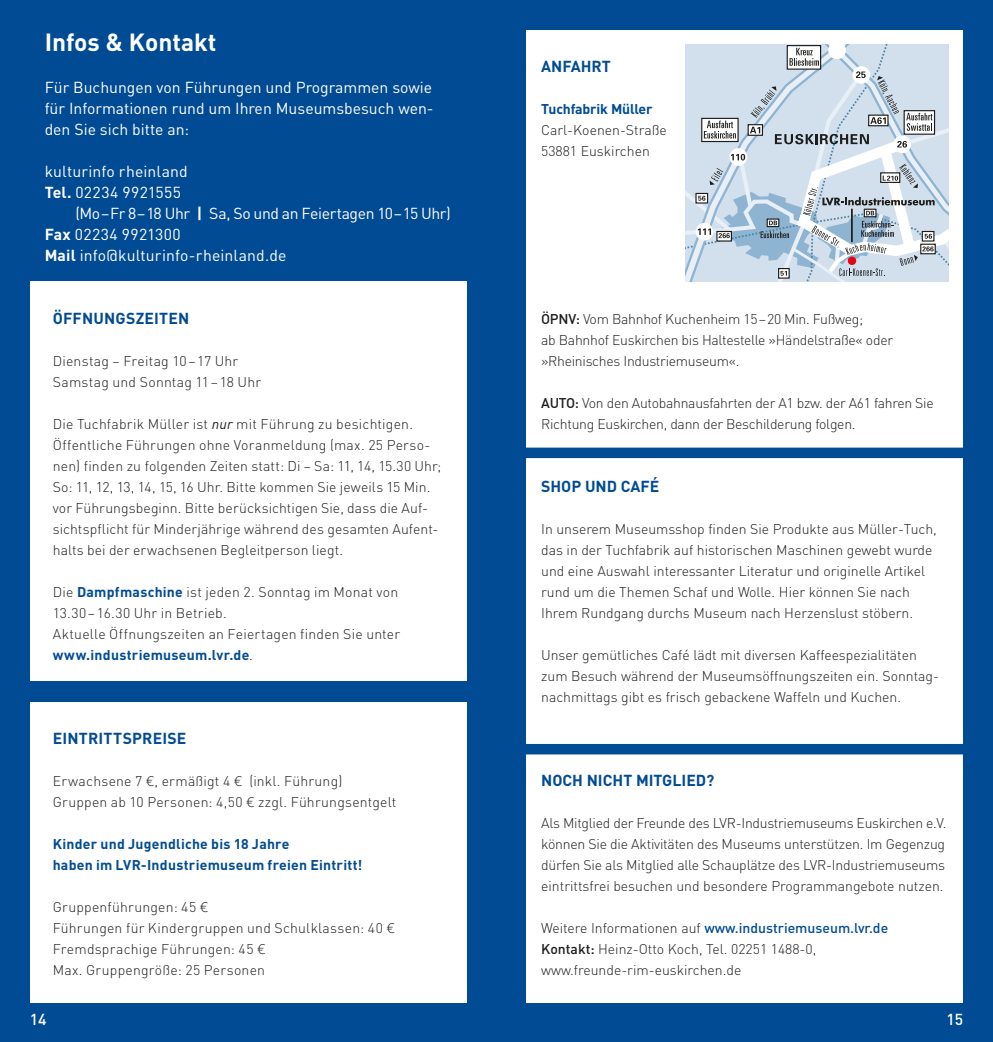
<style>
.page{position:relative;width:993px;height:1042px;background:#fff}
.page>*{position:absolute;margin:0;border:0;box-sizing:border-box;transform-origin:0 0}
.t1{font:700 24.5px "DIN";color:#fff}
.t2{font:15.75px/21px "DIN";color:#fff;text-align:justify}
.t3{font:700 15.75px "DIN";color:#004b93}
.t4{font:15.75px "DIN";letter-spacing:-.025em;color:#fff}
.t5{font:15.75px "DIN";letter-spacing:.025em;color:#fff}
.t6{font:500 15.75px "DIN";color:#fff}
.t7{font:300 14px/21px "DIN";color:#1d1d1b}
.t8{font:300 14px/21px "DIN";letter-spacing:-.02em;color:#1d1d1b}
.t9{font:700 14px/21px "DIN";letter-spacing:.015em;color:#004b93}
.t10{font:700 14px "DIN";letter-spacing:-.01em;color:#004b93}
.s1{font-weight:700}
.s2{font-weight:400;font-style:italic}
.s3{font-weight:700;color:#004b93}
.s4{font-family:"Akkurat Light Pro";font-weight:400}
.s5{font-weight:500}
.s6{font-weight:500;color:#004b93}
</style>
<div class="page">
<div style="left:0;top:0;width:992px;height:1042px;background:#004b93"></div>
<div style="left:526px;top:30px;width:436px;height:972px;background:#fff"></div>
<div style="left:30px;top:282px;width:436px;height:399px;background:#fff"></div>
<div style="left:30px;top:702px;width:436px;height:300px;background:#fff"></div>
<div style="left:520px;top:447px;width:446px;height:11px;background:#004b93"></div>
<div style="left:520px;top:744px;width:446px;height:10px;background:#004b93"></div>
<svg style="left:685px;top:45px;width:264px;height:237px;background:#c5d3df"></svg>
<h1 class="t1" style="left:45px;top:26px;width:173px">Infos &amp; Kontakt</h1>
<p class="t2" style="left:45px;top:76px;width:390px">Für Buchungen von Führungen und Programmen sowie für Informationen rund um Ihren Museumsbesuch wen&shy;den Sie sich bitte an:</p>
<p class="t2" style="left:45px;top:160px;width:145px">kulturinfo rheinland</p>
<p class="t5" style="left:45px;top:182px;width:138px"><span class="s1">Tel.</span> 02234 9921555</p>
<p class="t4" style="left:75px;top:203px;width:377px">(Mo–Fr 8–18 Uhr <span class="s1">|</span> Sa, So und an Feiertagen 10–15 Uhr)</p>
<p class="t5" style="left:45px;top:224px;width:137px"><span class="s1">Fax</span> 02234 9921300</p>
<p class="t2" style="left:45px;top:244px;width:243px"><span class="s1">Mail</span> info@kulturinfo-rheinland.de</p>
<p class="t3" style="left:53px;top:308px;width:138px">ÖFFNUNGSZEITEN</p>
<p class="t7" style="left:53px;top:350px;width:210px">Dienstag – Freitag 10–17 Uhr<br>Samstag und Sonntag 11–18 Uhr</p>
<p class="t7" style="left:53px;top:413px;width:390px">Die Tuchfabrik Müller ist <span class="s2">nur</span> mit Führung zu besichtigen.<br>Öffentliche Führungen ohne Voranmeldung (max. 25 Perso&shy;nen) finden zu folgenden Zeiten statt: Di – Sa: 11, 14, 15.30 Uhr; So: 11, 12, 13, 14, 15, 16 Uhr. Bitte kommen Sie jeweils 15 Min. vor Führungsbeginn. Bitte berücksichtigen Sie, dass die Auf&shy;sichtspflicht für Minderjährige während des gesamten Aufent&shy;halts bei der erwachsenen Begleitperson liegt.</p>
<p class="t7" style="left:53px;top:581px;width:349px">Die <span class="s3">Dampfmaschine</span> ist jeden 2. Sonntag im Monat von 13.30–16.30 Uhr in Betrieb.<br>Aktuelle Öffnungszeiten an Feiertagen finden Sie unter <span class="s3">www.industriemuseum.lvr.de</span>.</p>
<p class="t3" style="left:53px;top:728px;width:135px">EINTRITTSPREISE</p>
<p class="t7" style="left:53px;top:770px;width:345px">Erwachsene 7 <span class="s4">€</span>, ermäßigt 4 <span class="s4">€</span> (inkl. Führung)<br>Gruppen ab 10 Personen: 4,50 <span class="s4">€</span> zzgl. Führungsentgelt</p>
<p class="t9" style="left:53px;top:833px;width:311px">Kinder und Jugendliche bis 18 Jahre<br>haben im LVR-Industriemuseum freien Eintritt!</p>
<p class="t7" style="left:53px;top:896px;width:343px">Gruppenführungen: 45 <span class="s4">€<br></span>Führungen für Kindergruppen und Schulklassen: 40 <span class="s4">€ </span>Fremdsprachige Führungen: 45 <span class="s4">€<br></span>Max. Gruppengröße: 25 Personen</p>
<p class="t3" style="left:541px;top:56px;width:71px">ANFAHRT</p>
<p class="t10" style="left:541px;top:100px;width:113px">Tuchfabrik Müller</p>
<p class="t7" style="left:541px;top:119px;width:127px">Carl-Koenen-Straße<br>53881 Euskirchen</p>
<p class="t8" style="left:541px;top:308px;width:353px"><span class="s5">ÖPNV:</span> Vom Bahnhof Kuchenheim 15–20 Min. Fußweg;<br>ab Bahnhof Euskirchen bis Haltestelle »Händelstraße« oder »Rheinisches Industriemuseum«.</p>
<p class="t8" style="left:541px;top:392px;width:394px"><span class="s5">AUTO:</span> Von den Autobahnausfahrten der A1 bzw. der A61 fahren Sie<br>Richtung Euskirchen, dann der Beschilderung folgen.</p>
<p class="t3" style="left:541px;top:476px;width:120px">SHOP UND CAFÉ</p>
<p class="t7" style="left:541px;top:518px;width:397px">In unserem Museumsshop finden Sie Produkte aus Müller-Tuch, das in der Tuchfabrik auf historischen Maschinen gewebt wurde und eine Auswahl interessanter Literatur und originelle Artikel rund um die Themen Schaf und Wolle. Hier können Sie nach Ihrem Rundgang durchs Museum nach Herzenslust stöbern.</p>
<p class="t7" style="left:541px;top:644px;width:399px">Unser gemütliches Café lädt mit diversen Kaffeespezialitäten zum Besuch während der Museumsöffnungszeiten ein. Sonntag&shy;nachmittags gibt es frisch gebackene Waffeln und Kuchen.</p>
<p class="t3" style="left:541px;top:770px;width:175px">NOCH NICHT MITGLIED?</p>
<p class="t7" style="left:541px;top:812px;width:406px;text-align:justify">Als Mitglied der Freunde des LVR-Industriemuseums Euskirchen e.V. können Sie die Aktivitäten des Museums unterstützen. Im Gegenzug dürfen Sie als Mitglied alle Schauplätze des LVR-Industriemuseums eintrittsfrei besuchen und besondere Programmangebote nutzen.</p>
<p class="t7" style="left:541px;top:917px;width:348px">Weitere Informationen auf <span class="s6">www.industriemuseum.lvr.de<br></span><span class="s5">Kontakt:</span> Heinz-Otto Koch, Tel. 02251 1488-0, www.freunde-rim-euskirchen.de</p>
<p class="t6" style="left:30px;top:1009px;width:18px">14</p>
<p class="t6" style="left:946px;top:1009px;width:18px">15</p>
</div>
